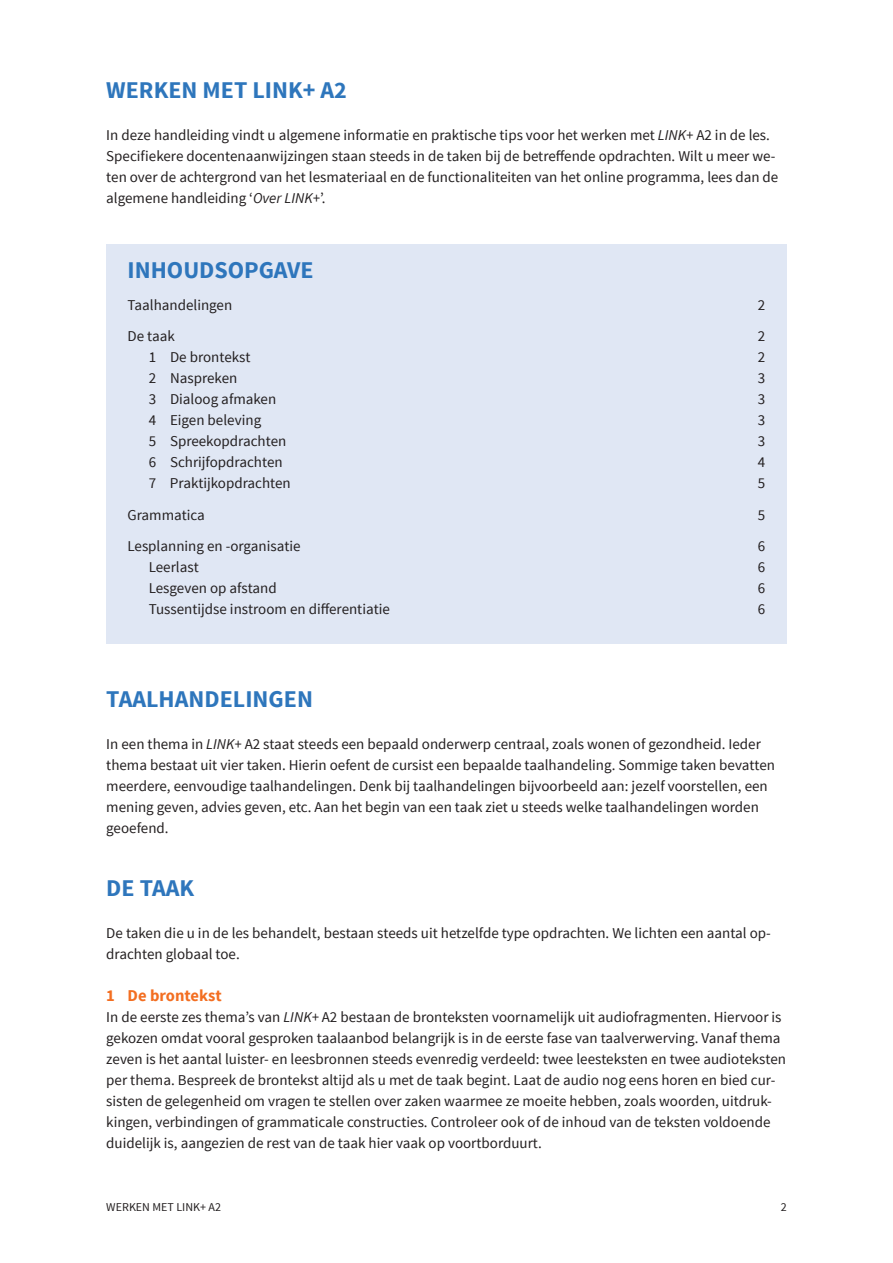
<style>
.page{position:relative;width:893px;height:1263px;background:#fff}
.page>*{position:absolute;margin:0;border:0;box-sizing:border-box;transform-origin:0 0}
.t1{font:700 24px "Source Sans Pro";color:#2e76bc}
.t2{font:700 16.5px "Source Sans Pro";color:#f36e21}
.t3{font:15px/21px "Source Sans Pro";color:#231f20}
.t4{font:12px "Source Sans Pro";color:#231f20}
.s1{font-style:italic}
</style>
<div class="page">
<div style="left:106px;top:245px;width:681px;height:399px;background:#e0e7f4"></div>
<h1 class="t1" style="left:106px;top:74px;width:242px">WERKEN MET LINK+ A2</h1>
<p class="t3" style="left:106px;top:124px;width:674px">In deze handleiding vindt u algemene informatie en praktische tips voor het werken met <span class="s1">LINK+</span> A2 in de les.<br>Specifiekere docentenaanwijzingen staan steeds in de taken bij de betreffende opdrachten. Wilt u meer we&shy;ten over de achtergrond van het lesmateriaal en de functionaliteiten van het online programma, lees dan de algemene handleiding ‘<span class="s1">Over LINK+</span>’.</p>
<h1 class="t1" style="left:128px;top:255px;width:188px">INHOUDSOPGAVE</h1>
<p class="t3" style="left:128px;top:295px;width:106px">Taalhandelingen</p>
<p class="t3" style="left:758px;top:295px;width:9px">2</p>
<p class="t3" style="left:128px;top:326px;width:49px">De taak</p>
<p class="t3" style="left:758px;top:326px;width:9px">2</p>
<p class="t3" style="left:149px;top:347px;width:103px">1 De brontekst</p>
<p class="t3" style="left:758px;top:347px;width:9px">2</p>
<p class="t3" style="left:149px;top:368px;width:90px">2 Naspreken</p>
<p class="t3" style="left:758px;top:368px;width:9px">3</p>
<p class="t3" style="left:149px;top:389px;width:129px">3 Dialoog afmaken</p>
<p class="t3" style="left:758px;top:389px;width:9px">3</p>
<p class="t3" style="left:149px;top:410px;width:114px">4 Eigen beleving</p>
<p class="t3" style="left:758px;top:410px;width:9px">3</p>
<p class="t3" style="left:149px;top:431px;width:139px">5 Spreekopdrachten</p>
<p class="t3" style="left:758px;top:431px;width:9px">3</p>
<p class="t3" style="left:149px;top:452px;width:135px">6 Schrijfopdrachten</p>
<p class="t3" style="left:758px;top:452px;width:9px">4</p>
<p class="t3" style="left:149px;top:473px;width:144px">7 Praktijkopdrachten</p>
<p class="t3" style="left:758px;top:473px;width:9px">5</p>
<p class="t3" style="left:127px;top:505px;width:79px">Grammatica</p>
<p class="t3" style="left:758px;top:505px;width:9px">5</p>
<p class="t3" style="left:127px;top:536px;width:175px">Lesplanning en -organisatie</p>
<p class="t3" style="left:758px;top:536px;width:9px">6</p>
<p class="t3" style="left:149px;top:557px;width:52px">Leerlast</p>
<p class="t3" style="left:758px;top:557px;width:9px">6</p>
<p class="t3" style="left:149px;top:578px;width:130px">Lesgeven op afstand</p>
<p class="t3" style="left:758px;top:578px;width:9px">6</p>
<p class="t3" style="left:149px;top:599px;width:243px">Tussentijdse instroom en differentiatie</p>
<p class="t3" style="left:758px;top:599px;width:9px">6</p>
<h1 class="t1" style="left:106px;top:683px;width:208px">TAALHANDELINGEN</h1>
<p class="t3" style="left:106px;top:733px;width:670px">In een thema in <span class="s1">LINK+</span> A2 staat steeds een bepaald onderwerp centraal, zoals wonen of gezondheid. Ieder thema bestaat uit vier taken. Hierin oefent de cursist een bepaalde taalhandeling. Sommige taken bevatten meerdere, eenvoudige taalhandelingen. Denk bij taalhandelingen bijvoorbeeld aan: jezelf voorstellen, een mening geven, advies geven, etc. Aan het begin van een taak ziet u steeds welke taalhandelingen worden geoefend.</p>
<h1 class="t1" style="left:106px;top:872px;width:90px">DE TAAK</h1>
<p class="t3" style="left:106px;top:922px;width:666px">De taken die u in de les behandelt, bestaan steeds uit hetzelfde type opdrachten. We lichten een aantal op&shy;drachten globaal toe.</p>
<p class="t2" style="left:106px;top:984px;width:117px">1 De brontekst</p>
<p class="t3" style="left:106px;top:1006px;width:681px">In de eerste zes thema’s van <span class="s1">LINK+</span> A2 bestaan de bronteksten voornamelijk uit audiofragmenten. Hiervoor is gekozen omdat vooral gesproken taalaanbod belangrijk is in de eerste fase van taalverwerving. Vanaf thema zeven is het aantal luister- en leesbronnen steeds evenredig verdeeld: twee leesteksten en twee audioteksten per thema. Bespreek de brontekst altijd als u met de taak begint. Laat de audio nog eens horen en bied cur&shy;sisten de gelegenheid om vragen te stellen over zaken waarmee ze moeite hebben, zoals woorden, uitdruk&shy;kingen, verbindingen of grammaticale constructies. Controleer ook of de inhoud van de teksten voldoende duidelijk is, aangezien de rest van de taak hier vaak op voortborduurt.</p>
<p class="t4" style="left:106px;top:1199px;width:116px">WERKEN MET LINK+ A2</p>
<p class="t4" style="left:781px;top:1199px;width:7px">2</p>
</div>
